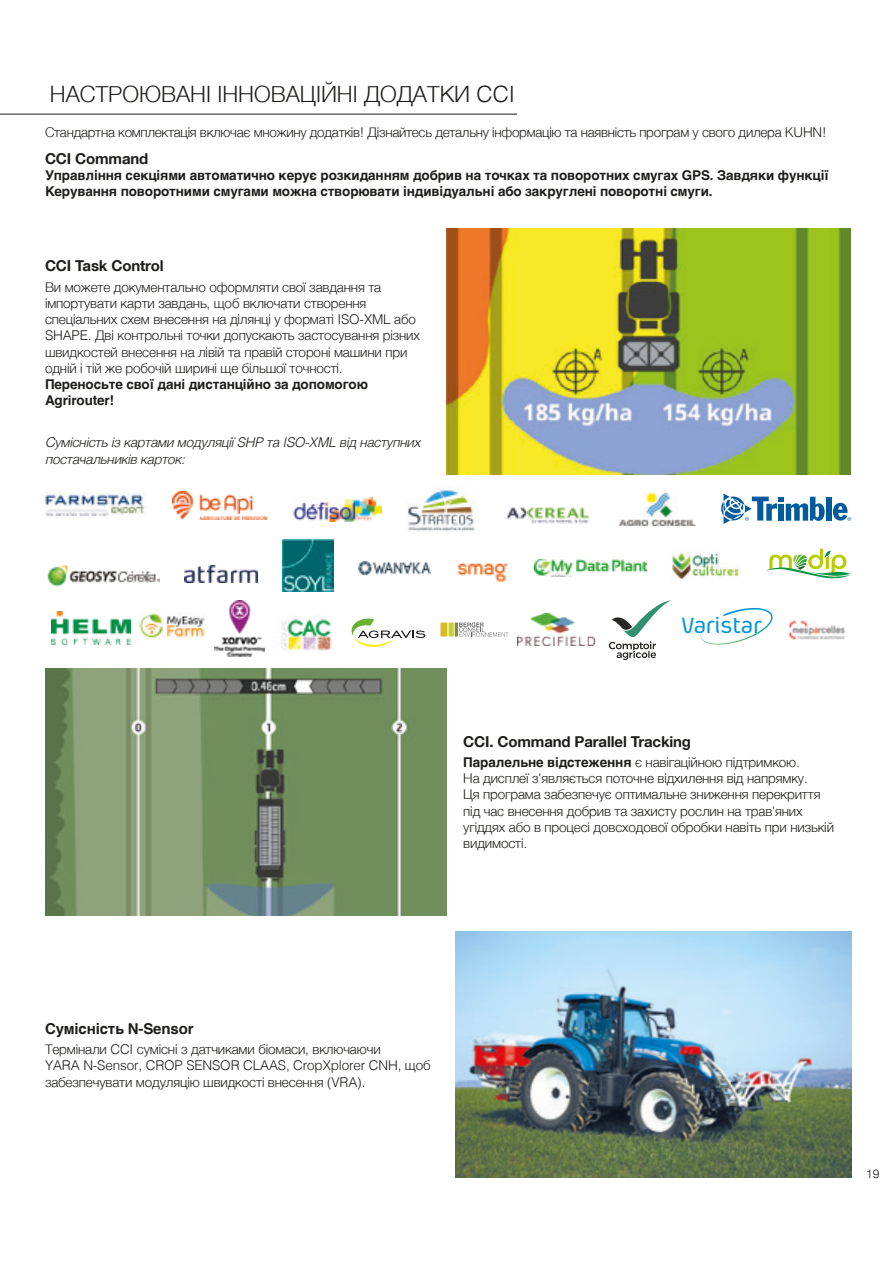
<style>
.page{position:relative;width:893px;height:1263px;background:#fff}
.page>*{position:absolute;margin:0;border:0;box-sizing:border-box;transform-origin:0 0}
.t1{font:500 25.2px "Aeroportal";color:#0096d8}
.t2{font:300 22.5px "Helvetica";color:#1d1d1b}
.t3{font:700 15px "Helvetica Neue LT Com";letter-spacing:-.01em;color:#1d1d1b}
.t4{font:700 15px "Helvetica";letter-spacing:-.01em;color:#1d1d1b}
.t5{font:300 13.5px/16.2px "Helvetica";letter-spacing:-.01em;color:#1d1d1b}
.t6{font:700 13.5px/16.2px "Helvetica";letter-spacing:-.01em;color:#1d1d1b}
.t7{font:italic 300 13.5px/16.2px "Helvetica";letter-spacing:-.01em;color:#1d1d1b}
.t8{font:300 12px "Helvetica Neue LT Com";color:#1d1d1b}
.s1{font-weight:700}
</style>
<div class="page">
<img style="left:446px;top:228px;width:404px;height:247px">
<img style="left:45px;top:669px;width:401px;height:246px">
<img style="left:215px;top:600px;width:49px;height:56px">
<img style="left:457px;top:563px;width:51px;height:19px">
<img style="left:139px;top:613px;width:66px;height:26px">
<img style="left:408px;top:490px;width:67px;height:42px">
<img style="left:293px;top:497px;width:88px;height:25px">
<img style="left:281px;top:617px;width:51px;height:34px">
<img style="left:506px;top:507px;width:84px;height:17px">
<img style="left:47px;top:565px;width:112px;height:22px">
<img style="left:52px;top:611px;width:78px;height:34px">
<img style="left:184px;top:565px;width:73px;height:18px">
<img style="left:41px;top:492px;width:104px;height:25px">
<img style="left:534px;top:559px;width:112px;height:18px">
<img style="left:517px;top:613px;width:78px;height:33px">
<img style="left:619px;top:493px;width:77px;height:33px">
<img style="left:282px;top:539px;width:52px;height:52px">
<img style="left:172px;top:491px;width:95px;height:28px">
<svg style="left:351px;top:618px;width:74px;height:29px"></svg>
<svg style="left:459px;top:622px;width:49px;height:15px"></svg>
<div style="left:440px;top:622px;width:7px;height:14px;background:#dab922"></div>
<div style="left:449px;top:622px;width:5px;height:14px;background:#c6d126"></div>
<hr style="left:455px;top:622px;width:3px;height:14px;background:#818b31">
<img style="left:358px;top:560px;width:72px;height:16px">
<img style="left:788px;top:620px;width:57px;height:20px">
<svg style="left:609px;top:600px;width:62px;height:60px"></svg>
<svg style="left:766px;top:548px;width:84px;height:31px"></svg>
<img style="left:672px;top:551px;width:68px;height:28px">
<svg style="left:700px;top:608px;width:72px;height:37px"></svg>
<div style="left:826px;top:497px;width:5px;height:24px;background:#005a9b"></div>
<svg style="left:721px;top:493px;width:104px;height:31px"></svg>
<svg style="left:833px;top:503px;width:18px;height:18px"></svg>
<img style="left:455px;top:931px;width:396px;height:247px">
<hr style="left:0;top:114px;width:517px;height:1px;background:#1d1d1b">
<h2 class="t2" style="left:50px;top:75px;width:467px">НАСТРОЮВАНІ ІННОВАЦІЙНІ ДОДАТКИ CCI</h2>
<p class="t5" style="left:45px;top:124px;width:783px">Стандартна комплектація включає множину додатків! Дізнайтесь детальну інформацію та наявність програм у свого дилера KUHN!</p>
<p class="t3" style="left:45px;top:149px;width:105px">CCI Command</p>
<p class="t6" style="left:45px;top:167px;width:785px">Управління секціями автоматично керує розкиданням добрив на точках та поворотних смугах GPS. Завдяки функції<br>Керування поворотними смугами можна створювати індивідуальні або закруглені поворотні смуги.</p>
<p class="t3" style="left:45px;top:257px;width:120px">CCI Task Control</p>
<p class="t5" style="left:45px;top:278px;width:376px">Ви можете документально оформляти свої завдання та імпортувати карти завдань, щоб включати створення спеціальних схем внесення на ділянці у форматі ISO-XML або SHAPE. Дві контрольні точки допускають застосування різних швидкостей внесення на лівій та правій стороні машини при одній і тій же робочій ширині ще більшої точності.</p>
<p class="t6" style="left:45px;top:376px;width:324px">Переносьте свої дані дистанційно за допомогою<br>Agrirouter!</p>
<p class="t7" style="left:45px;top:434px;width:377px">Сумісність із картами модуляції SHP та ISO-XML від наступних постачальників карток:</p>
<h1 class="t1" style="left:681px;top:612px;width:82px">Varistar</h1>
<p class="t3" style="left:463px;top:732px;width:229px">CCI. Command Parallel Tracking</p>
<p class="t5" style="left:463px;top:753px;width:372px"><span class="s1">Паралельне відстеження</span> є навігаційною підтримкою.<br>На дисплеї з'являється поточне відхилення від напрямку.<br>Ця програма забезпечує оптимальне зниження перекриття під час внесення добрив та захисту рослин на трав'яних угіддях або в процесі довсходової обробки навіть при низькій видимості.</p>
<p class="t4" style="left:45px;top:1016px;width:150px">Сумісність N-Sensor</p>
<p class="t5" style="left:45px;top:1040px;width:387px">Термінали CCI сумісні з датчиками біомаси, включаючи<br>YARA N-Sensor, CROP SENSOR CLAAS, CropXplorer CNH, щоб забезпечувати модуляцію швидкості внесення (VRA).</p>
<p class="t8" style="left:866px;top:1166px;width:15px">19</p>
</div>
